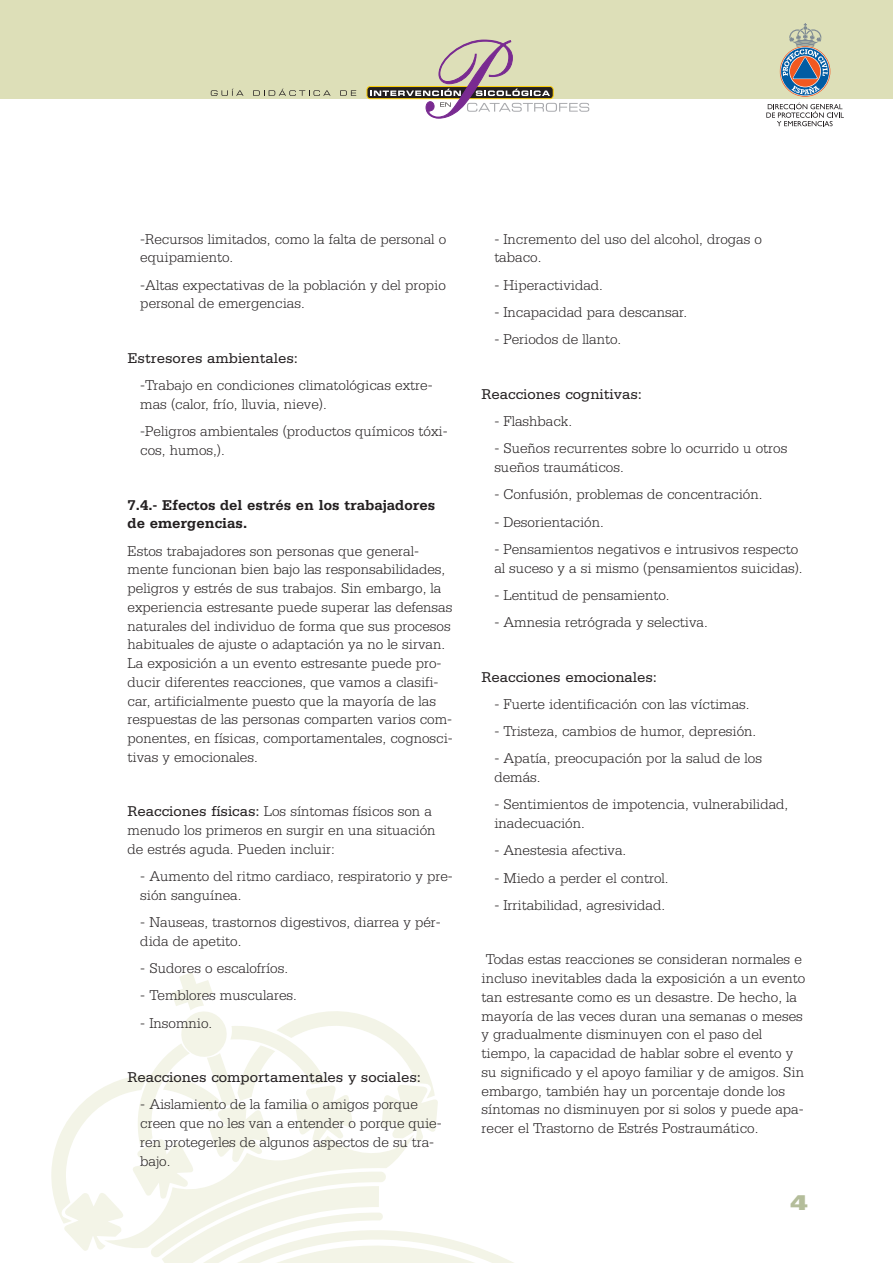
<style>
.page{position:relative;width:893px;height:1263px;background:#fff}
.page>*{position:absolute;margin:0;border:0;box-sizing:border-box;transform-origin:0 0}
.t1{font:900 expanded 21px "Univers";color:#b4bd9a}
.t2{font:300 15px/18.8px "Serifa";color:#231f20}
.t3{font:15px "Serifa";color:#231f20}
.t4{font:700 15px/18.8px "Serifa";color:#231f20}
.s1{font-weight:400}
</style>
<div class="page">
<div style="left:0;top:0;width:893px;height:99px;background:#dddfb8"></div>
<svg style="left:51px;top:1136px;width:463px;height:127px"></svg>
<svg style="left:60px;top:972px;width:378px;height:164px"></svg>
<svg style="left:780px;top:46px;width:50px;height:51px"></svg>
<svg style="left:781px;top:47px;width:49px;height:49px"></svg>
<div style="left:781px;top:47px;width:48px;height:48px;background:#015ca3;border-radius:50%"></div>
<svg style="left:789px;top:56px;width:32px;height:31px"></svg>
<svg style="left:790px;top:56px;width:30px;height:31px"></svg>
<svg style="left:791px;top:86px;width:29px;height:8px"></svg>
<svg style="left:783px;top:23px;width:45px;height:56px"></svg>
<svg style="left:766px;top:103px;width:78px;height:23px"></svg>
<svg style="left:211px;top:89px;width:33px;height:7px"></svg>
<svg style="left:253px;top:89px;width:78px;height:7px"></svg>
<svg style="left:340px;top:90px;width:16px;height:6px"></svg>
<svg style="left:370px;top:40px;width:219px;height:79px"></svg>
<p class="t2" style="left:140px;top:231px;width:307px">-Recursos limitados, como la falta de personal o equipamiento.</p>
<p class="t2" style="left:140px;top:277px;width:307px">-Altas expectativas de la población y del propio personal de emergencias.</p>
<p class="t3" style="left:128px;top:353px;width:172px">Estresores ambientales:</p>
<p class="t2" style="left:140px;top:377px;width:294px">-Trabajo en condiciones climatológicas extre&shy;mas (calor, frío, lluvia, nieve).</p>
<p class="t2" style="left:140px;top:423px;width:309px">-Peligros ambientales (productos químicos tóxi&shy;cos, humos,).</p>
<p class="t4" style="left:128px;top:496px;width:309px">7.4.- Efectos del estrés en los trabajadores de emergencias.</p>
<p class="t2" style="left:128px;top:542px;width:327px">Estos trabajadores son personas que general&shy;mente funcionan bien bajo las responsabilidades, peligros y estrés de sus trabajos. Sin embargo, la experiencia estresante puede superar las defensas naturales del individuo de forma que sus procesos habituales de ajuste o adaptación ya no le sirvan.<br>La exposición a un evento estresante puede pro&shy;ducir diferentes reacciones, que vamos a clasifi&shy;car, artificialmente puesto que la mayoría de las respuestas de las personas comparten varios com&shy;ponentes, en físicas, comportamentales, cognosci&shy;tivas y emocionales.</p>
<p class="t2" style="left:128px;top:803px;width:310px"><span class="s1">Reacciones físicas:</span> Los síntomas físicos son a menudo los primeros en surgir en una situación de estrés aguda. Pueden incluir:</p>
<p class="t2" style="left:140px;top:868px;width:314px">- Aumento del ritmo cardiaco, respiratorio y pre&shy;sión sanguínea.</p>
<p class="t2" style="left:140px;top:914px;width:302px">- Nauseas, trastornos digestivos, diarrea y pér&shy;dida de apetito.</p>
<p class="t2" style="left:140px;top:960px;width:149px">- Sudores o escalofríos.</p>
<p class="t2" style="left:140px;top:987px;width:158px">- Temblores musculares.</p>
<p class="t2" style="left:140px;top:1014px;width:74px">- Insomnio.</p>
<p class="t3" style="left:128px;top:1072px;width:295px">Reacciones comportamentales y sociales:</p>
<p class="t2" style="left:140px;top:1096px;width:303px">- Aislamiento de la familia o amigos porque creen que no les van a entender o porque quie&shy;ren protegerles de algunos aspectos de su tra&shy;bajo.</p>
<p class="t2" style="left:494px;top:231px;width:269px">- Incremento del uso del alcohol, drogas o tabaco.</p>
<p class="t2" style="left:494px;top:277px;width:110px">- Hiperactividad.</p>
<p class="t2" style="left:494px;top:304px;width:194px">- Incapacidad para descansar.</p>
<p class="t2" style="left:494px;top:331px;width:128px">- Periodos de llanto.</p>
<p class="t3" style="left:482px;top:389px;width:162px">Reacciones cognitivas:</p>
<p class="t2" style="left:494px;top:413px;width:79px">- Flashback.</p>
<p class="t2" style="left:494px;top:440px;width:295px">- Sueños recurrentes sobre lo ocurrido u otros sueños traumáticos.</p>
<p class="t2" style="left:494px;top:486px;width:270px">- Confusión, problemas de concentración.</p>
<p class="t2" style="left:494px;top:513px;width:111px">- Desorientación.</p>
<p class="t2" style="left:494px;top:541px;width:310px">- Pensamientos negativos e intrusivos respecto al suceso y a si mismo (pensamientos suicidas).</p>
<p class="t2" style="left:494px;top:587px;width:177px">- Lentitud de pensamiento.</p>
<p class="t2" style="left:494px;top:614px;width:215px">- Amnesia retrógrada y selectiva.</p>
<p class="t3" style="left:482px;top:672px;width:177px">Reacciones emocionales:</p>
<p class="t2" style="left:494px;top:696px;width:257px">- Fuerte identificación con las víctimas.</p>
<p class="t2" style="left:494px;top:723px;width:263px">- Tristeza, cambios de humor, depresión.</p>
<p class="t2" style="left:494px;top:750px;width:269px">- Apatía, preocupación por la salud de los demás.</p>
<p class="t2" style="left:494px;top:796px;width:295px">- Sentimientos de impotencia, vulnerabilidad, inadecuación.</p>
<p class="t2" style="left:494px;top:842px;width:133px">- Anestesia afectiva.</p>
<p class="t2" style="left:494px;top:869px;width:176px">- Miedo a perder el control.</p>
<p class="t2" style="left:494px;top:897px;width:172px">- Irritabilidad, agresividad.</p>
<p class="t2" style="left:482px;top:951px;width:325px">Todas estas reacciones se consideran normales e incluso inevitables dada la exposición a un evento tan estresante como es un desastre. De hecho, la mayoría de las veces duran una semanas o meses y gradualmente disminuyen con el paso del tiempo, la capacidad de hablar sobre el evento y su significado y el apoyo familiar y de amigos. Sin embargo, también hay un porcentaje donde los síntomas no disminuyen por si solos y puede apa&shy;recer el Trastorno de Estrés Postraumático.</p>
<h1 class="t1" style="left:790px;top:1195px;width:19px">4</h1>
</div>
